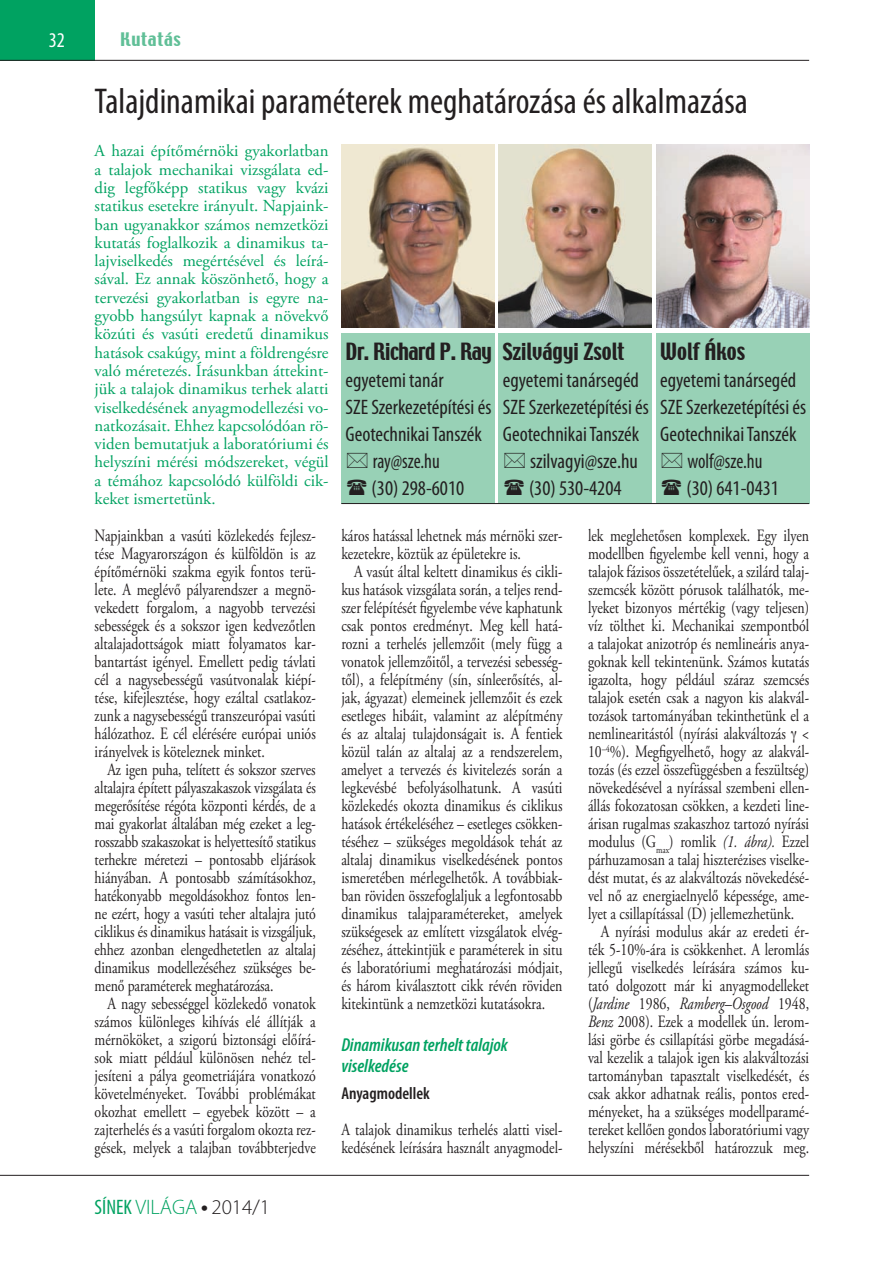
<style>
.page{position:relative;width:893px;height:1264px;background:#fff}
.page>*{position:absolute;margin:0;border:0;box-sizing:border-box;transform-origin:0 0}
.t1{font:condensed 36px "Myriad Pro";color:#231f20}
.t2{font:condensed 21px "Myriad Pro";color:#231f20}
.t3{font:21px "Techno";color:#231f20}
.t4{font:condensed 21px "Myriad Pro";color:#231f20;scale:.92 1}
.t5{font:300 21px "Myriad Pro";color:#00a261}
.t6{font:condensed 21px "Myriad Pro";color:#fff}
.t7{font:italic 600 condensed 18.75px/21px "Myriad Pro";color:#00a261}
.t8{font:17.25px/18px "Adobe Garamond Pro";color:#231f20;text-align:justify;scale:.8 1}
.t9{font:italic 17.25px "Adobe Garamond Pro";color:#231f20;scale:.8 1}
.t10{font:600 condensed 17.25px "Myriad Pro";color:#231f20}
.t11{font:16.8px/18.3px "Adobe Garamond Pro";color:#00a261;text-align:justify}
.t12{font:16.5px "Techno";letter-spacing:.04em;color:#60bf97;scale:1.1 1}
.s1{font-style:italic}
.s2{font-style:normal}
.s3{font-weight:400;font-stretch:condensed}
.s4{font-size:30px;color:#231f20}
.s5{color:#231f20}
</style>
<div class="page">
<hr style="left:0;top:1175px;width:809px;height:1px;background:#231f20">
<div style="left:0;top:0;width:95px;height:61px;background:#00a261"></div>
<hr style="left:0;top:60px;width:809px;height:1px;background:#231f20">
<img style="left:341px;top:144px;width:153px;height:183px">
<img style="left:499px;top:145px;width:153px;height:182px">
<img style="left:656px;top:144px;width:153px;height:183px">
<div style="left:341px;top:334px;width:153px;height:170px;background:#98d1b6"></div>
<div style="left:499px;top:334px;width:153px;height:170px;background:#98d1b6"></div>
<div style="left:656px;top:334px;width:153px;height:170px;background:#98d1b6"></div>
<hr style="left:341px;top:503px;width:468px;height:1px;background:#231f20">
<p class="t6" style="left:49px;top:29px;width:18px">32</p>
<p class="t12" style="left:120px;top:28px;width:57px">Kutatás</p>
<h1 class="t1" style="left:95px;top:82px;width:655px">Talajdinamikai paraméterek meghatározása és alkalmazása</h1>
<p class="t11" style="left:95px;top:142px;width:235px">A hazai építőmérnöki gyakorlatban a talajok mechanikai vizsgálata ed&shy;dig legfőképp statikus vagy kvázi statikus esetekre irányult. Napjaink&shy;ban ugyanakkor számos nemzetközi kutatás foglalkozik a dinamikus ta&shy;lajviselkedés megértésével és leírá&shy;sával. Ez annak köszönhető, hogy a tervezési gyakorlatban is egyre na&shy;gyobb hangsúlyt kapnak a növekvő közúti és vasúti eredetű dinamikus hatások csakúgy, mint a földrengésre való méretezés. Írásunkban áttekint&shy;jük a talajok dinamikus terhek alatti viselkedésének anyagmodellezési vo&shy;natkozásait. Ehhez kapcsolódóan rö&shy;viden bemutatjuk a laboratóriumi és helyszíni mérési módszereket, végül a témához kapcsolódó külföldi cik&shy;keket ismertetünk.</p>
<p class="t8" style="left:95px;top:527px;width:278px">Napjainkban a vasúti közlekedés fejlesz&shy;tése Magyarországon és külföldön is az építőmérnöki szakma egyik fontos terü&shy;lete. A meglévő pályarendszer a megnö&shy;vekedett forgalom, a nagyobb tervezési sebességek és a sokszor igen kedvezőtlen altalajadottságok miatt folyamatos kar&shy;bantartást igényel. Emellett pedig távlati cél a nagysebességű vasútvonalak kiépí&shy;tése, kifejlesztése, hogy ezáltal csatlakoz&shy;zunk a nagysebességű transzeurópai vasúti hálózathoz. E cél elérésére európai uniós irányelvek is köteleznek minket.</p>
<p class="t8" style="left:95px;top:761px;width:278px;text-indent:13px">Az igen puha, telített és sokszor szerves altalajra épített pályaszakaszok vizsgálata és megerősítése régóta központi kérdés, de a mai gyakorlat általában még ezeket a leg&shy;rosszabb szakaszokat is helyettesítő statikus terhekre méretezi – pontosabb eljárások hiányában. A pontosabb számításokhoz, hatékonyabb megoldásokhoz fontos len&shy;ne ezért, hogy a vasúti teher altalajra jutó ciklikus és dinamikus hatásait is vizsgáljuk, ehhez azonban elengedhetetlen az altalaj dinamikus modellezéséhez szükséges be&shy;menő paraméterek meghatározása.</p>
<p class="t8" style="left:95px;top:995px;width:278px;text-indent:13px">A nagy sebességgel közlekedő vonatok számos különleges kihívás elé állítják a mérnököket, a szigorú biztonsági előírá&shy;sok miatt például különösen nehéz tel&shy;jesíteni a pálya geometriájára vonatkozó követelményeket. További problémákat okozhat emellett – egyebek között – a zajterhelés és a vasúti forgalom okozta rez&shy;gések, melyek a talajban továbbterjedve</p>
<p class="t3" style="left:346px;top:337px;width:148px">dr. richard P. ray</p>
<p class="t2" style="left:345px;top:368px;width:99px">egyetemi tanár</p>
<p class="t2" style="left:345px;top:395px;width:147px">SZE Szerkezetépítési és</p>
<p class="t2" style="left:345px;top:422px;width:138px">Geotechnikai Tanszék</p>
<p class="t4" style="left:373px;top:449px;width:74px">ray@sze.hu</p>
<p class="t2" style="left:372px;top:476px;width:94px">(30) 298-6010</p>
<p class="t3" style="left:503px;top:337px;width:123px">Szilvágyi Zsolt</p>
<p class="t2" style="left:503px;top:368px;width:138px">egyetemi tanársegéd</p>
<p class="t2" style="left:503px;top:395px;width:147px">SZE Szerkezetépítési és</p>
<p class="t2" style="left:503px;top:422px;width:138px">Geotechnikai Tanszék</p>
<p class="t2" style="left:530px;top:449px;width:109px">szilvagyi@sze.hu</p>
<p class="t2" style="left:529px;top:476px;width:94px">(30) 530-4204</p>
<p class="t3" style="left:660px;top:337px;width:86px">Wolf Ákos</p>
<p class="t2" style="left:660px;top:368px;width:138px">egyetemi tanársegéd</p>
<p class="t2" style="left:660px;top:395px;width:147px">SZE Szerkezetépítési és</p>
<p class="t2" style="left:660px;top:422px;width:138px">Geotechnikai Tanszék</p>
<p class="t4" style="left:687px;top:449px;width:83px">wolf@sze.hu</p>
<p class="t2" style="left:686px;top:476px;width:94px">(30) 641-0431</p>
<p class="t8" style="left:341px;top:527px;width:278px">káros hatással lehetnek más mérnöki szer&shy;kezetekre, köztük az épületekre is.</p>
<p class="t8" style="left:341px;top:563px;width:278px;text-indent:13px">A vasút által keltett dinamikus és cikli&shy;kus hatások vizsgálata során, a teljes rend&shy;szer felépítését figyelembe véve kaphatunk csak pontos eredményt. Meg kell hatá&shy;rozni a terhelés jellemzőit (mely függ a vonatok jellemzőitől, a tervezési sebesség&shy;től), a felépítmény (sín, sínleerősítés, al&shy;jak, ágyazat) elemeinek jellemzőit és ezek esetleges hibáit, valamint az alépítmény és az altalaj tulajdonságait is. A fentiek közül talán az altalaj az a rendszerelem, amelyet a tervezés és kivitelezés során a legkevésbé befolyásolhatunk. A vasúti közlekedés okozta dinamikus és ciklikus hatások értékeléséhez – esetleges csökken&shy;téséhez – szükséges megoldások tehát az altalaj dinamikus viselkedésének pontos ismeretében mérlegelhetők. A továbbiak&shy;ban röviden összefoglaljuk a legfontosabb dinamikus talajparamétereket, amelyek szükségesek az említett vizsgálatok elvég&shy;zéséhez, áttekintjük e paraméterek in situ és laboratóriumi meghatározási módjait, és három kiválasztott cikk révén röviden kitekintünk a nemzetközi kutatásokra.</p>
<p class="t7" style="left:341px;top:1035px;width:168px">Dinamikusan terhelt talajok viselkedése</p>
<p class="t10" style="left:341px;top:1084px;width:90px">Anyagmodellek</p>
<p class="t8" style="left:341px;top:1121px;width:278px">A talajok dinamikus terhelés alatti visel&shy;kedésének leírására használt anyagmodel-</p>
<p class="t8" style="left:588px;top:527px;width:278px">lek meglehetősen komplexek. Egy ilyen</p>
<p class="t8" style="left:588px;top:545px;width:278px">modellben figyelembe kell venni, hogy a</p>
<p class="t8" style="left:588px;top:563px;width:278px">talajok fázisos összetételűek, a szilárd talaj-</p>
<p class="t8" style="left:588px;top:581px;width:278px">szemcsék között pórusok találhatók, me-</p>
<p class="t8" style="left:588px;top:599px;width:278px">lyeket bizonyos mértékig (vagy teljesen)</p>
<p class="t8" style="left:588px;top:617px;width:278px">víz tölthet ki. Mechanikai szempontból</p>
<p class="t8" style="left:588px;top:635px;width:278px">a talajokat anizotróp és nemlineáris anya-</p>
<p class="t8" style="left:588px;top:653px;width:278px">goknak kell tekintenünk. Számos kutatás</p>
<p class="t8" style="left:588px;top:671px;width:278px">igazolta, hogy például száraz szemcsés</p>
<p class="t8" style="left:588px;top:689px;width:278px">talajok esetén csak a nagyon kis alakvál-</p>
<p class="t8" style="left:588px;top:707px;width:278px">tozások tartományában tekinthetünk el a</p>
<p class="t8" style="left:588px;top:725px;width:278px">nemlinearitástól (nyírási alakváltozás &lt;</p>
<p class="t8" style="left:588px;top:743px;width:278px">10<sup>–4</sup>%). Megfigyelhető, hogy az alakvál-</p>
<p class="t8" style="left:588px;top:761px;width:278px">tozás (és ezzel összefüggésben a feszültség)</p>
<p class="t8" style="left:588px;top:779px;width:278px">növekedésével a nyírással szembeni ellen-</p>
<p class="t8" style="left:588px;top:797px;width:278px">állás fokozatosan csökken, a kezdeti line-</p>
<p class="t8" style="left:588px;top:815px;width:278px">árisan rugalmas szakaszhoz tartozó nyírási</p>
<p class="t8" style="left:588px;top:833px;width:278px">modulus (G<sub>max</sub>) romlik <span class="s1">(1. ábra).</span> Ezzel</p>
<p class="t8" style="left:588px;top:851px;width:278px">párhuzamosan a talaj hiszterézises viselke-</p>
<p class="t8" style="left:588px;top:869px;width:278px">dést mutat, és az alakváltozás növekedésé-</p>
<p class="t8" style="left:588px;top:887px;width:278px">vel nő az energiaelnyelő képessége, ame-</p>
<p class="t8" style="left:588px;top:905px;width:259px">lyet a csillapítással (D) jellemezhetünk.</p>
<p class="t8" style="left:601px;top:923px;width:262px">A nyírási modulus akár az eredeti ér-</p>
<p class="t8" style="left:588px;top:941px;width:278px">ték 5-10%-ára is csökkenhet. A leromlás</p>
<p class="t8" style="left:588px;top:959px;width:278px">jellegű viselkedés leírására számos ku-</p>
<p class="t8" style="left:588px;top:977px;width:278px">tató dolgozott már ki anyagmodelleket</p>
<p class="t9" style="left:588px;top:993px;width:278px"><span class="s2">(</span>Jardine <span class="s2">1986,</span> Ramberg–Osgood <span class="s2">1948,</span></p>
<p class="t8" style="left:588px;top:1013px;width:278px"><span class="s1">Benz</span> 2008). Ezek a modellek ún. lerom-</p>
<p class="t8" style="left:588px;top:1031px;width:278px">lási görbe és csillapítási görbe megadásá-</p>
<p class="t8" style="left:588px;top:1049px;width:278px">val kezelik a talajok igen kis alakváltozási</p>
<p class="t8" style="left:588px;top:1067px;width:278px">tartományban tapasztalt viselkedését, és</p>
<p class="t8" style="left:588px;top:1085px;width:278px">csak akkor adhatnak reális, pontos ered-</p>
<p class="t8" style="left:588px;top:1103px;width:278px">ményeket, ha a szükséges modellparamé-</p>
<p class="t8" style="left:588px;top:1121px;width:278px">tereket kellően gondos laboratóriumi vagy</p>
<p class="t8" style="left:588px;top:1139px;width:278px">helyszíni mérésekből határozzuk meg.</p>
<p class="t5" style="left:95px;top:1196px;width:177px"><span class="s3">SÍNEK</span> VILÁGA <span class="s4">•</span> <span class="s5">2014/1</span></p>
</div>
